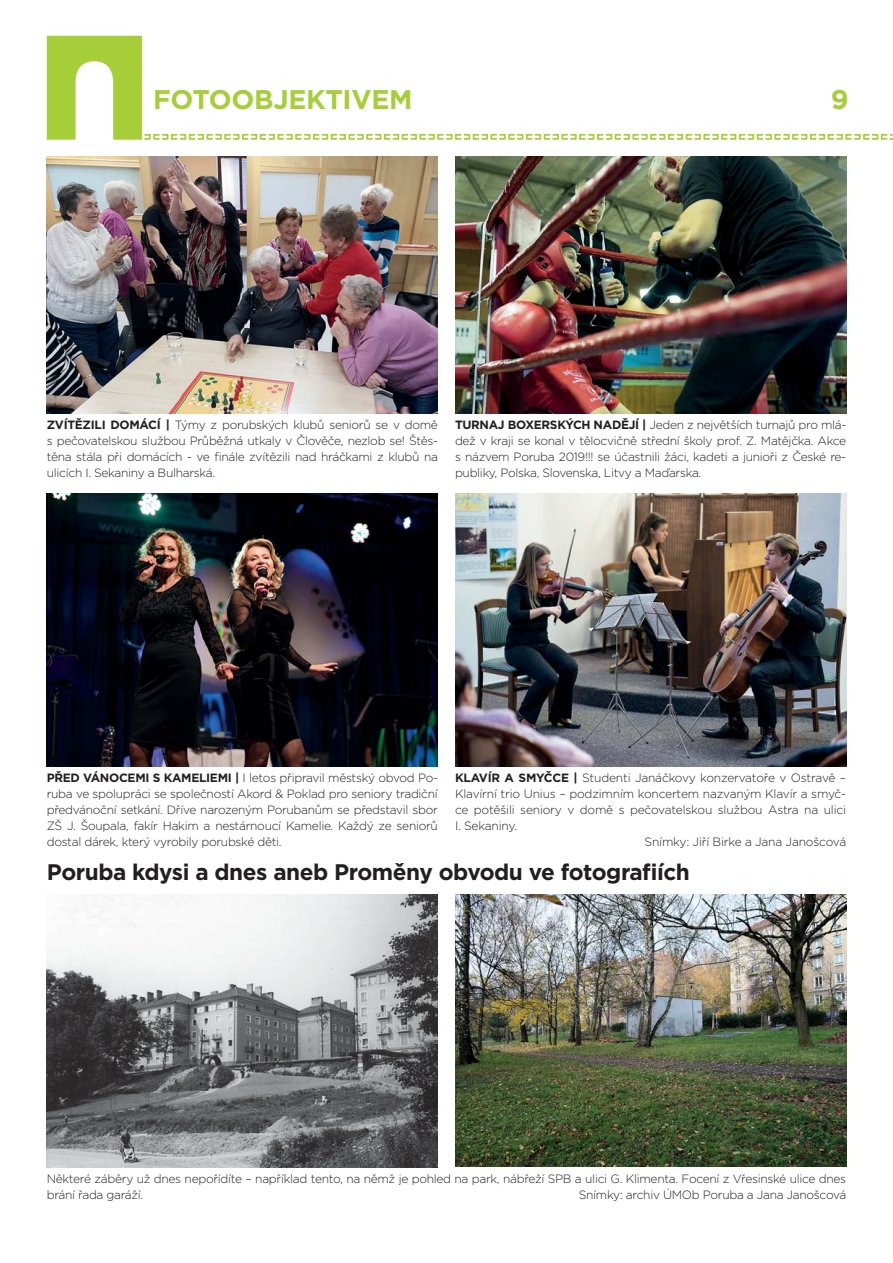
<style>
.page{position:relative;width:893px;height:1263px;background:#fff}
.page>*{position:absolute;margin:0;border:0;box-sizing:border-box;transform-origin:0 0}
.t1{font:700 27px "Gotham";letter-spacing:-.01em;color:#a6ce39}
.t2{font:700 22.5px "Gotham";letter-spacing:-.02em;color:#231f20}
.t3{font:300 12px/16px "Gotham";letter-spacing:-.025em;color:#231f20;text-align:justify}
.s1{font-weight:700}
</style>
<div class="page">
<svg style="left:47px;top:36px;width:846px;height:103px"></svg>
<img style="left:47px;top:894px;width:391px;height:273px">
<img style="left:455px;top:894px;width:391px;height:273px">
<img style="left:47px;top:157px;width:391px;height:256px">
<img style="left:455px;top:493px;width:391px;height:273px">
<img style="left:47px;top:493px;width:391px;height:273px">
<img style="left:455px;top:157px;width:391px;height:256px">
<h1 class="t1" style="left:153px;top:88px;width:261px">FOTOOBJEKTIVEM</h1>
<h1 class="t1" style="left:831px;top:88px;width:19px">9</h1>
<p class="t3" style="left:47px;top:418px;width:393px"><span class="s1">ZVÍTĚZILI DOMÁCÍ |</span> Týmy z porubských klubů seniorů se v domě s pečovatelskou službou Průběžná utkaly v Člověče, nezlob se! Štěs&shy;těna stála při domácích - ve finále zvítězili nad hráčkami z klubů na ulicích I. Sekaniny a Bulharská.</p>
<p class="t3" style="left:455px;top:418px;width:393px"><span class="s1">TURNAJ BOXERSKÝCH NADĚJÍ |</span> Jeden z největších turnajů pro mlá&shy;dež v kraji se konal v tělocvičně střední školy prof. Z. Matějčka. Akce s názvem Poruba 2019!!! se účastnili žáci, kadeti a junioři z České re&shy;publiky, Polska, Slovenska, Litvy a Maďarska.</p>
<p class="t3" style="left:47px;top:771px;width:393px"><span class="s1">PŘED VÁNOCEMI S KAMELIEMI |</span> I letos připravil městský obvod Po&shy;ruba ve spolupráci se společností Akord &amp; Poklad pro seniory tradiční předvánoční setkání. Dříve narozeným Porubanům se představil sbor ZŠ J. Šoupala, fakír Hakim a nestárnoucí Kamelie. Každý ze seniorů dostal dárek, který vyrobily porubské děti.</p>
<p class="t3" style="left:455px;top:771px;width:393px"><span class="s1">KLAVÍR A SMYČCE |</span> Studenti Janáčkovy konzervatoře v Ostravě –</p>
<p class="t3" style="left:455px;top:787px;width:393px">Klavírní trio Unius – podzimním koncertem nazvaným Klavír a smyč-</p>
<p class="t3" style="left:455px;top:803px;width:393px">ce potěšili seniory v domě s pečovatelskou službou Astra na ulici</p>
<p class="t3" style="left:455px;top:819px;width:64px">I. Sekaniny.</p>
<p class="t3" style="left:644px;top:835px;width:203px">Snímky: Jiří Birke a Jana Janošcová</p>
<h2 class="t2" style="left:47px;top:863px;width:645px">Poruba kdysi a dnes aneb Proměny obvodu ve fotografiích</h2>
<p class="t3" style="left:47px;top:1171px;width:801px">Některé záběry už dnes nepořídíte – například tento, na němž je pohled na park, nábřeží SPB a ulici G. Klimenta. Focení z Vřesinské ulice dnes brání řada garáží.</p>
<p class="t3" style="left:579px;top:1187px;width:269px">Snímky: archiv ÚMOb Poruba a Jana Janošcová</p>
</div>
